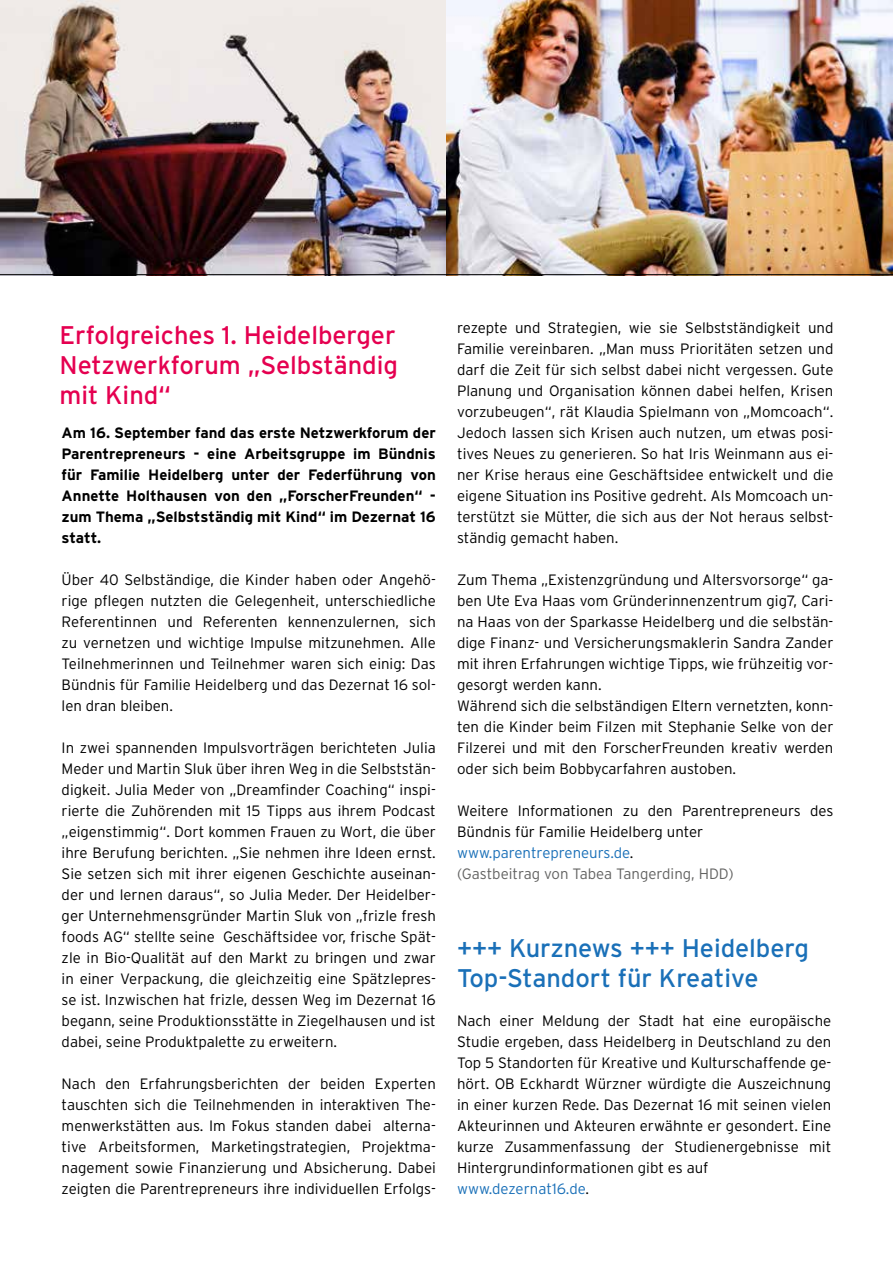
<style>
.page{position:relative;width:893px;height:1263px;background:#fff}
.page>*{position:absolute;margin:0;border:0;box-sizing:border-box;transform-origin:0 0}
.t1{font:25.5px/30px "Interstate";color:#e50050;text-align:justify}
.t2{font:25.5px/30px "Interstate";color:#1a70b8}
.t3{font:300 15px/21px "Interstate";color:#000;text-align:justify}
.t4{font:700 15px/21px "Interstate";color:#000;text-align:justify}
.s1{color:#1a70b8}
.s2{color:#636362}
</style>
<div class="page">
<img style="left:0;top:1px;width:446px;height:273px">
<img style="left:446px;top:1px;width:447px;height:273px">
<hr style="left:0;top:274px;width:893px;height:1px;background:#000">
<h1 class="t1" style="left:60px;top:320px;width:340px">Erfolgreiches 1. Heidelberger Netzwerkforum „Selbständig mit Kind“</h1>
<p class="t4" style="left:62px;top:422px;width:376px">Am 16. September fand das erste Netzwerkforum der Parentrepreneurs - eine Arbeitsgruppe im Bündnis für Familie Heidelberg unter der Federführung von Annette Holthausen von den „ForscherFreunden“ - zum Thema „Selbstständig mit Kind“ im Dezernat 16 statt.</p>
<p class="t3" style="left:62px;top:569px;width:376px">Über 40 Selbständige, die Kinder haben oder Angehö&shy;rige pflegen nutzten die Gelegenheit, unterschiedliche Referentinnen und Referenten kennenzulernen, sich zu vernetzen und wichtige Impulse mitzunehmen. Alle Teilnehmerinnen und Teilnehmer waren sich einig: Das Bündnis für Familie Heidelberg und das Dezernat 16 sol&shy;len dran bleiben.</p>
<p class="t3" style="left:62px;top:737px;width:376px">In zwei spannenden Impulsvorträgen berichteten Julia Meder und Martin Sluk über ihren Weg in die Selbststän&shy;digkeit. Julia Meder von „Dreamfinder Coaching“ inspi&shy;rierte die Zuhörenden mit 15 Tipps aus ihrem Podcast „eigenstimmig“. Dort kommen Frauen zu Wort, die über ihre Berufung berichten. „Sie nehmen ihre Ideen ernst.<br>Sie setzen sich mit ihrer eigenen Geschichte auseinan&shy;der und lernen daraus“, so Julia Meder. Der Heidelber&shy;ger Unternehmensgründer Martin Sluk von „frizle fresh foods AG“ stellte seine Geschäftsidee vor, frische Spät&shy;zle in Bio-Qualität auf den Markt zu bringen und zwar in einer Verpackung, die gleichzeitig eine Spätzlepres&shy;se ist. Inzwischen hat frizle, dessen Weg im Dezernat 16 begann, seine Produktionsstätte in Ziegelhausen und ist dabei, seine Produktpalette zu erweitern.</p>
<p class="t3" style="left:62px;top:1073px;width:376px">Nach den Erfahrungsberichten der beiden Experten tauschten sich die Teilnehmenden in interaktiven The&shy;menwerkstätten aus. Im Fokus standen dabei alterna&shy;tive Arbeitsformen, Marketingstrategien, Projektma&shy;nagement sowie Finanzierung und Absicherung. Dabei zeigten die Parentrepreneurs ihre individuellen Erfolgs-</p>
<p class="t3" style="left:457px;top:317px;width:378px">rezepte und Strategien, wie sie Selbstständigkeit und Familie vereinbaren. „Man muss Prioritäten setzen und darf die Zeit für sich selbst dabei nicht vergessen. Gute Planung und Organisation können dabei helfen, Krisen vorzubeugen“, rät Klaudia Spielmann von „Momcoach“.<br>Jedoch lassen sich Krisen auch nutzen, um etwas posi&shy;tives Neues zu generieren. So hat Iris Weinmann aus ei&shy;ner Krise heraus eine Geschäftsidee entwickelt und die eigene Situation ins Positive gedreht. Als Momcoach un&shy;terstützt sie Mütter, die sich aus der Not heraus selbst&shy;ständig gemacht haben.</p>
<p class="t3" style="left:457px;top:569px;width:378px;text-align:left">Zum Thema „Existenzgründung und Altersvorsorge“ ga&shy;ben Ute Eva Haas vom Gründerinnenzentrum gig7, Cari&shy;na Haas von der Sparkasse Heidelberg und die selbstän&shy;dige Finanz- und Versicherungsmaklerin Sandra Zander mit ihren Erfahrungen wichtige Tipps, wie frühzeitig vor&shy;gesorgt werden kann.<br>Während sich die selbständigen Eltern vernetzten, konn&shy;ten die Kinder beim Filzen mit Stephanie Selke von der Filzerei und mit den ForscherFreunden kreativ werden oder sich beim Bobbycarfahren austoben.</p>
<p class="t3" style="left:457px;top:800px;width:378px;text-align:left">Weitere Informationen zu den Parentrepreneurs des Bündnis für Familie Heidelberg unter <span class="s1">www.parentrepreneurs.de</span>.<br><span class="s2">(Gastbeitrag von Tabea Tangerding, HDD)</span></p>
<h1 class="t2" style="left:457px;top:932px;width:353px">+++ Kurznews +++ Heidelberg<br>Top-Standort für Kreative</h1>
<p class="t3" style="left:457px;top:1010px;width:376px;text-align:left">Nach einer Meldung der Stadt hat eine europäische Studie ergeben, dass Heidelberg in Deutschland zu den Top 5 Standorten für Kreative und Kulturschaffende ge&shy;hört. OB Eckhardt Würzner würdigte die Auszeichnung in einer kurzen Rede. Das Dezernat 16 mit seinen vielen Akteurinnen und Akteuren erwähnte er gesondert. Eine kurze Zusammenfassung der Studienergebnisse mit Hintergrundinformationen gibt es auf <span class="s1">www.dezernat16.de</span>.</p>
</div>
